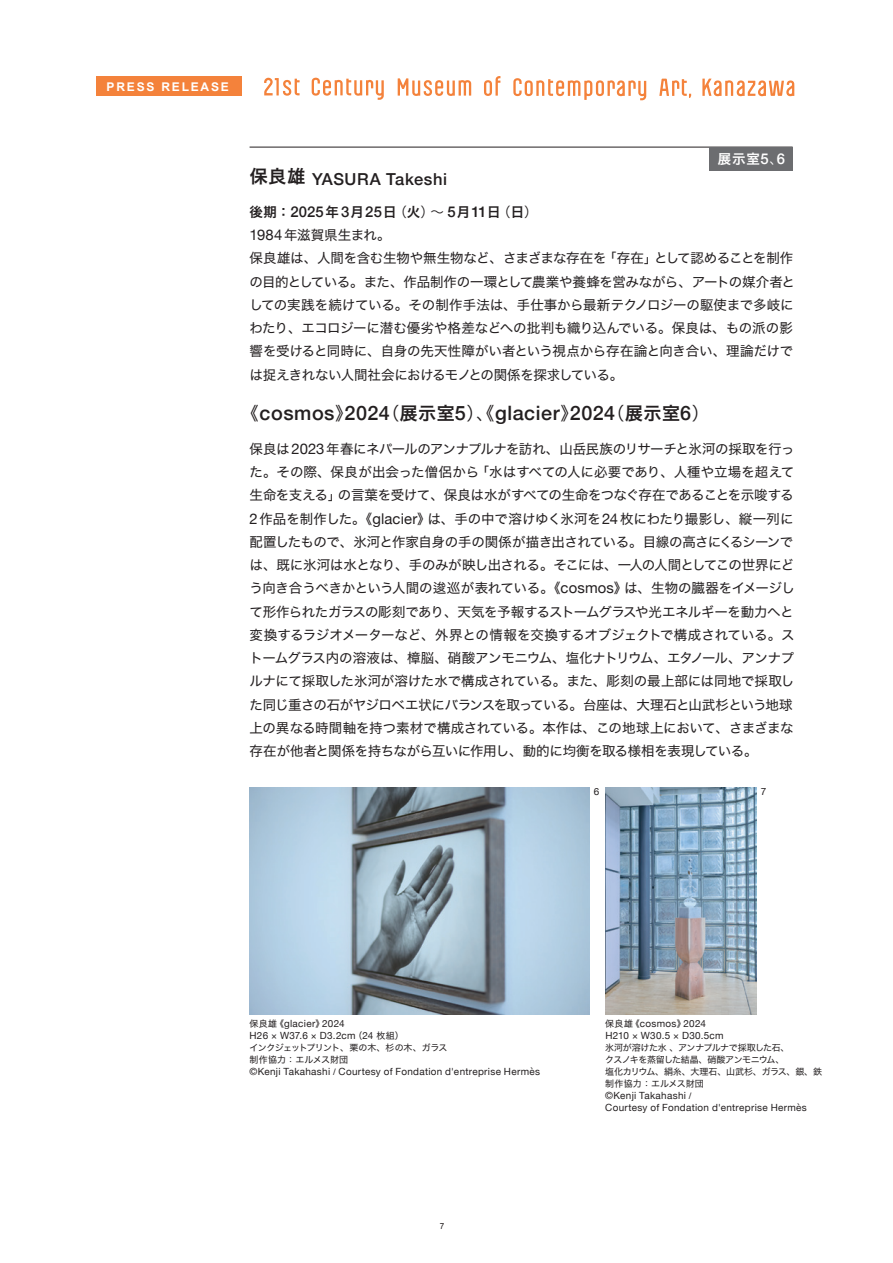
<style>
.page{position:relative;width:893px;height:1263px;background:#fff}
.page>*{position:absolute;margin:0;border:0;box-sizing:border-box;transform-origin:0 0}
.t1{font:500 19.8px "Helvetica Neue";letter-spacing:.025em;color:#231f20}
.t2{font:500 16.5px "Helvetica Neue";letter-spacing:.03em;color:#231f20}
.t3{font:13.5px/23.2px "Hira Kaku Std W4";letter-spacing:-.025em;color:#231f20}
.t4{font:13.5px "Hira Kaku Pro W6";color:#231f20}
.t5{font:13.5px "Hira Kaku Pro W6";color:#fff}
.t6{font:700 12px "Arial";letter-spacing:.15em;color:#fff}
.t7{font:9.9px/12px "Helvetica Neue";letter-spacing:.03em;color:#231f20}
.t8{font:9px/12px "Hira Kaku Std W4";letter-spacing:-.04em;color:#231f20}
.t9{font:8.25px "Arial";color:#231f20}
.s1{font-family:"Hira Kaku Pro W6";font-weight:400;font-size:18px}
.s2{font-family:"Helvetica Neue";font-weight:500;font-size:14.85px}
.s3{font-family:"Hira Kaku Pro W3"}
.s4{font-family:"Helvetica Neue";font-size:14.85px}
.s5{font-family:"Hira Kaku Pro W3";font-weight:400;font-size:18px}
.s6{font-family:"Hira Kaku Std W4";font-size:9px}
.s7{font-family:"Helvetica";font-size:9px}
</style>
<div class="page">
<svg style="left:312px;top:78px;width:72px;height:22px"></svg>
<svg style="left:264px;top:78px;width:36px;height:18px"></svg>
<svg style="left:484px;top:76px;width:16px;height:20px"></svg>
<svg style="left:398px;top:78px;width:73px;height:18px"></svg>
<svg style="left:659px;top:79px;width:32px;height:19px"></svg>
<svg style="left:513px;top:78px;width:133px;height:22px"></svg>
<svg style="left:702px;top:79px;width:92px;height:17px"></svg>
<div style="left:96px;top:77px;width:146px;height:19px;background:#f4823b"></div>
<hr style="left:250px;top:147px;width:543px;height:1px;background:#231f20">
<div style="left:709px;top:147px;width:84px;height:23px;background:#6c6d70"></div>
<img style="left:250px;top:787px;width:340px;height:227px">
<img style="left:605px;top:787px;width:152px;height:227px">
<p class="t6" style="left:107px;top:80px;width:124px">PRESS RELEASE</p>
<p class="t2" style="left:250px;top:166px;width:199px"><span class="s1">保良雄</span> YASURA Takeshi</p>
<p class="t5" style="left:718px;top:146px;width:69px">展示室<span class="s2">5</span><span class="s3">、</span><span class="s2">6</span></p>
<p class="t4" style="left:250px;top:200px;width:290px">後期：<span class="s2">2025</span>年<span class="s2">3</span>月<span class="s2">25</span>日<span class="s3">（</span>火<span class="s3">）～</span> <span class="s2">5</span>月<span class="s2">11</span>日<span class="s3">（</span>日<span class="s3">）</span></p>
<p class="t3" style="left:250px;top:223px;width:547px"><span class="s4">1984</span>年滋賀県生まれ。<br>保良雄は、人間を含む生物や無生物など、さまざまな存在を「存在」として認めることを制作の目的としている。また、作品制作の一環として農業や養蜂を営みながら、アートの媒介者としての実践を続けている。その制作手法は、手仕事から最新テクノロジーの駆使まで多岐にわたり、エコロジーに潜む優劣や格差などへの批判も織り込んでいる。保良は、もの派の影響を受けると同時に、自身の先天性障がい者という視点から存在論と向き合い、理論だけでは捉えきれない人間社会におけるモノとの関係を探求している。</p>
<h1 class="t1" style="left:241px;top:397px;width:470px"><span class="s5">《</span>cosmos<span class="s5">》</span>2024<span class="s5">（</span><span class="s1">展示室</span>5<span class="s5">）、《</span>glacier<span class="s5">》</span>2024<span class="s5">（</span><span class="s1">展示室</span>6<span class="s5">）</span></h1>
<p class="t3" style="left:250px;top:437px;width:547px">保良は <span class="s4">2023</span> 年春にネパールのアンナプルナを訪れ、山岳民族のリサーチと氷河の採取を行った。その際、保良が出会った僧侶から「水はすべての人に必要であり、人種や立場を超えて生命を支える」の言葉を受けて、保良は水がすべての生命をつなぐ存在であることを示唆する<span class="s4">2</span>作品を制作した。《<span class="s4">glacier</span>》は、手の中で溶けゆく氷河を<span class="s4">24</span>枚にわたり撮影し、縦一列に配置したもので、氷河と作家自身の手の関係が描き出されている。目線の高さにくるシーンでは、既に氷河は水となり、手のみが映し出される。そこには、一人の人間としてこの世界にどう向き合うべきかという人間の逡巡が表れている。《<span class="s4">cosmos</span>》は、生物の臓器をイメージして形作られたガラスの彫刻であり、天気を予報するストームグラスや光エネルギーを動力へと変換するラジオメーターなど、外界との情報を交換するオブジェクトで構成されている。ストームグラス内の溶液は、樟脳、硝酸アンモニウム、塩化ナトリウム、エタノール、アンナプルナにて採取した氷河が溶けた水で構成されている。また、彫刻の最上部には同地で採取した同じ重さの石がヤジロベエ状にバランスを取っている。台座は、大理石と山武杉という地球上の異なる時間軸を持つ素材で構成されている。本作は、この地球上において、さまざまな存在が他者と関係を持ちながら互いに作用し、動的に均衡を取る様相を表現している。</p>
<p class="t7" style="left:594px;top:786px;width:7px">6</p>
<p class="t7" style="left:761px;top:786px;width:7px">7</p>
<p class="t7" style="left:250px;top:1018px;width:156px"><span class="s6">保良雄《</span>glacier<span class="s6">》</span>2024<br>H26 <span class="s6">×</span> W37.6 <span class="s6">×</span> D3.2cm<span class="s6">（</span>24 <span class="s6">枚組）</span></p>
<p class="t8" style="left:250px;top:1042px;width:199px">インクジェットプリント、栗の木、杉の木、ガラス制作協力：エルメス財団</p>
<p class="t7" style="left:250px;top:1066px;width:292px">©Kenji Takahashi <span class="s7">/</span> Courtesy of Fondation d'entreprise Hermès</p>
<p class="t9" style="left:440px;top:1221px;width:6px">7</p>
<p class="t7" style="left:605px;top:1018px;width:120px"><span class="s6">保良雄《</span>cosmos<span class="s6">》</span>2024<br>H210 <span class="s6">×</span> W30.5 <span class="s6">×</span> D30.5cm</p>
<p class="t8" style="left:605px;top:1042px;width:218px">氷河が溶けた水、アンナプルナで採取した石、<br>クスノキを蒸留した結晶、硝酸アンモニウム、<br>塩化カリウム、絹糸、大理石、山武杉、ガラス、銀、鉄制作協力：エルメス財団</p>
<p class="t7" style="left:605px;top:1090px;width:203px">©Kenji Takahashi <span class="s7">/<br></span>Courtesy of Fondation d'entreprise Hermès</p>
</div>
